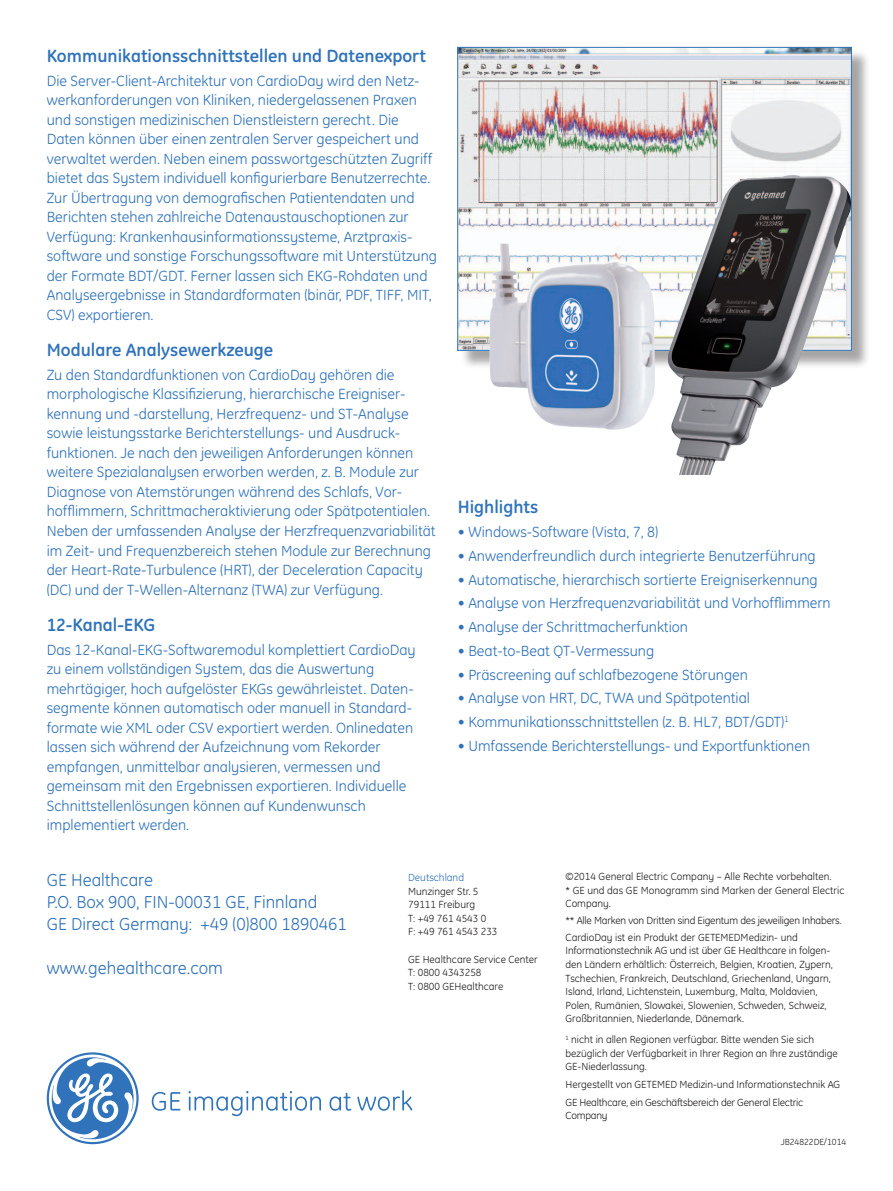
<style>
.page{position:relative;width:893px;height:1191px;background:#fff}
.page>*{position:absolute;margin:0;border:0;box-sizing:border-box;transform-origin:0 0}
.t1{font:700 18px "GE Inspira";color:#3073ba}
.t2{font:17.7px/22px "GE Inspira";color:#3073ba}
.t3{font:15px/19.5px "GE Inspira";color:#3073ba}
.t4{font:10.5px/13.5px "GE Inspira";color:#231f20}
.t5{font:10.5px/16.8px "GE Inspira";letter-spacing:-.02em;color:#231f20}
.t6{font:10.5px "GE Inspira";color:#3073ba}
.t7{font:9px "GE Inspira";color:#231f20}
</style>
<div class="page">
<svg style="left:152px;top:1091px;width:28px;height:19px"></svg>
<svg style="left:189px;top:1091px;width:132px;height:25px"></svg>
<svg style="left:329px;top:1092px;width:22px;height:18px"></svg>
<svg style="left:357px;top:1090px;width:55px;height:20px"></svg>
<svg style="left:47px;top:1052px;width:92px;height:92px"></svg>
<div style="left:460px;top:49px;width:410px;height:320px;background:#231f20;opacity:.4"></div>
<img style="left:460px;top:49px;width:390px;height:299px">
<img style="left:666px;top:175px;width:185px;height:300px">
<img style="left:489px;top:244px;width:89px;height:183px">
<p class="t1" style="left:47px;top:44px;width:381px">Kommunikationsschnittstellen und Datenexport</p>
<p class="t3" style="left:47px;top:71px;width:392px">Die Server-Client-Architektur von CardioDay wird den Netz&shy;werkanforderungen von Kliniken, niedergelassenen Praxen und sonstigen medizinischen Dienstleistern gerecht. Die Daten können über einen zentralen Server gespeichert und verwaltet werden. Neben einem passwortgeschützten Zugriff bietet das System individuell konfigurierbare Benutzerrechte.<br>Zur Übertragung von demografischen Patientendaten und Berichten stehen zahlreiche Datenaustauschoptionen zur Verfügung: Krankenhausinformationssysteme, Arztpraxis&shy;software und sonstige Forschungssoftware mit Unterstützung der Formate BDT/GDT. Ferner lassen sich EKG-Rohdaten und Analyseergebnisse in Standardformaten (binär, PDF, TIFF, MIT, CSV) exportieren.</p>
<p class="t1" style="left:47px;top:338px;width:228px">Modulare Analysewerkzeuge</p>
<p class="t3" style="left:47px;top:365px;width:390px">Zu den Standardfunktionen von CardioDay gehören die morphologische Klassifizierung, hierarchische Ereigniser&shy;kennung und -darstellung, Herzfrequenz- und ST-Analyse sowie leistungsstarke Berichterstellungs- und Ausdruck&shy;funktionen. Je nach den jeweiligen Anforderungen können weitere Spezialanalysen erworben werden, z. B. Module zur Diagnose von Atemstörungen während des Schlafs, Vor&shy;hofflimmern, Schrittmacheraktivierung oder Spätpotentialen.<br>Neben der umfassenden Analyse der Herzfrequenzvariabilität im Zeit- und Frequenzbereich stehen Module zur Berechnung der Heart-Rate-Turbulence (HRT), der Deceleration Capacity (DC) und der T-Wellen-Alternanz (TWA) zur Verfügung.</p>
<p class="t1" style="left:47px;top:613px;width:110px">12-Kanal-EKG</p>
<p class="t3" style="left:47px;top:640px;width:370px">Das 12-Kanal-EKG-Softwaremodul komplettiert CardioDay zu einem vollständigen System, das die Auswertung mehrtägiger, hoch aufgelöster EKGs gewährleistet. Daten&shy;segmente können automatisch oder manuell in Standard&shy;formate wie XML oder CSV exportiert werden. Onlinedaten lassen sich während der Aufzeichnung vom Rekorder empfangen, unmittelbar analysieren, vermessen und gemeinsam mit den Ergebnissen exportieren. Individuelle Schnittstellenlösungen können auf Kundenwunsch implementiert werden.</p>
<p class="t1" style="left:458px;top:495px;width:82px">Highlights</p>
<p class="t3" style="left:458px;top:522px;width:202px">• Windows-Software (Vista, 7, 8)</p>
<p class="t3" style="left:458px;top:546px;width:359px">• Anwenderfreundlich durch integrierte Benutzerführung</p>
<p class="t3" style="left:458px;top:570px;width:361px">• Automatische, hierarchisch sortierte Ereigniserkennung</p>
<p class="t3" style="left:458px;top:593px;width:374px">• Analyse von Herzfrequenzvariabilität und Vorhofflimmern</p>
<p class="t3" style="left:458px;top:617px;width:232px">• Analyse der Schrittmacherfunktion</p>
<p class="t3" style="left:458px;top:641px;width:198px">• Beat-to-Beat QT-Vermessung</p>
<p class="t3" style="left:458px;top:665px;width:292px">• Präscreening auf schlafbezogene Störungen</p>
<p class="t3" style="left:458px;top:688px;width:294px">• Analyse von HRT, DC, TWA und Spätpotential</p>
<p class="t3" style="left:458px;top:712px;width:333px">• Kommunikationsschnittstellen (z. B. HL7, BDT/GDT)<sup>1</sup></p>
<p class="t3" style="left:458px;top:736px;width:354px">• Umfassende Berichterstellungs- und Exportfunktionen</p>
<p class="t2" style="left:47px;top:868px;width:302px">GE Healthcare<br>P.O. Box 900, FIN-00031 GE, Finnland<br>GE Direct Germany: +49 (0)800 1890461</p>
<p class="t2" style="left:47px;top:957px;width:178px">www.gehealthcare.com</p>
<p class="t6" style="left:408px;top:871px;width:57px">Deutschland</p>
<p class="t4" style="left:408px;top:884px;width:91px">Munzinger Str. 5<br>79111 Freiburg<br>T: +49 761 4543 0<br>F: +49 761 4543 233</p>
<p class="t4" style="left:408px;top:952px;width:131px">GE Healthcare Service Center<br>T: 0800 4343258<br>T: 0800 GEHealthcare</p>
<p class="t4" style="left:566px;top:870px;width:280px">©2014 General Electric Company – Alle Rechte vorbehalten.<br>* GE und das GE Monogramm sind Marken der General Electric<br>Company.</p>
<p class="t5" style="left:566px;top:912px;width:278px">** Alle Marken von Dritten sind Eigentum des jeweiligen Inhabers.<br>CardioDay ist ein Produkt der GETEMEDMedizin- und</p>
<p class="t4" style="left:566px;top:944px;width:269px">Informationstechnik AG und ist über GE Healthcare in folgen&shy;den Ländern erhältlich: Österreich, Belgien, Kroatien, Zypern, Tschechien, Frankreich, Deutschland, Griechenland, Ungarn, Island, Irland, Lichtenstein, Luxemburg, Malta, Moldavien, Polen, Rumänien, Slowakei, Slowenien, Schweden, Schweiz, Großbritannien, Niederlande, Dänemark.</p>
<p class="t4" style="left:566px;top:1032px;width:274px"><sup>1</sup> nicht in allen Regionen verfügbar. Bitte wenden Sie sich bezüglich der Verfügbarkeit in Ihrer Region an Ihre zuständige<br>GE-Niederlassung.</p>
<p class="t4" style="left:566px;top:1075px;width:276px;line-height:17.7px">Hergestellt von GETEMED Medizin-und Informationstechnik AG<br>GE Healthcare, ein Geschäftsbereich der General Electric</p>
<p class="t5" style="left:566px;top:1107px;width:44px">Company</p>
<p class="t7" style="left:781px;top:1136px;width:67px">JB24822DE/1014</p>
</div>
